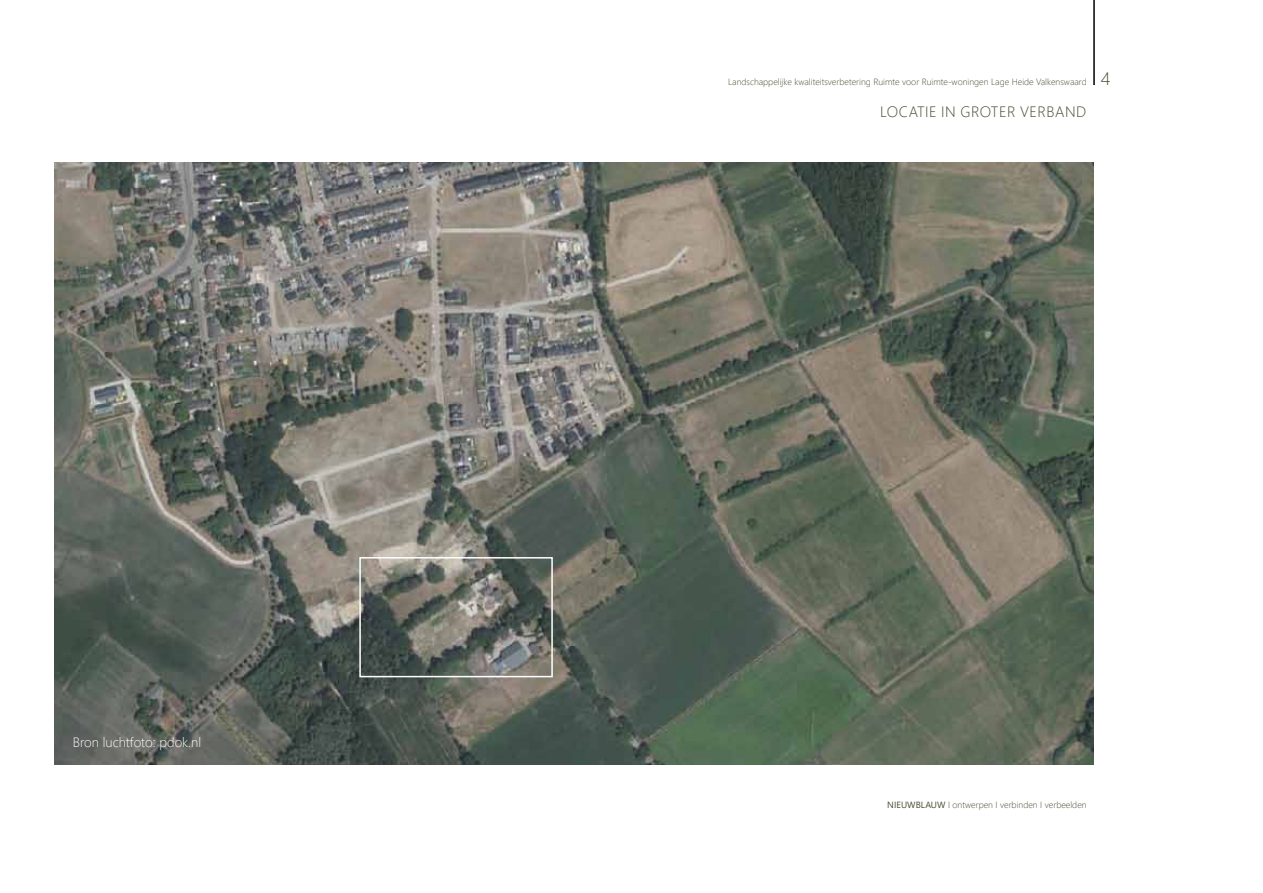
<style>
.page{position:relative;width:1263px;height:893px;background:#fff}
.page>*{position:absolute;margin:0;border:0;box-sizing:border-box;transform-origin:0 0}
.t1{font:300 15px "Segoe UI";color:#4b4b31}
.t2{font:300 13.5px "Segoe UI";color:#fff}
.t3{font:300 9px "Segoe UI";color:#4b4b31}
.s1{font-size:18px}
.s2{font-weight:400}
</style>
<div class="page">
<hr style="left:1093px;top:0;width:2px;height:85px;background:#000">
<img style="left:54px;top:162px;width:1039px;height:603px">
<div style="left:359px;top:557px;width:194px;height:120px;border:2px solid #fff"></div>
<h2 class="t2" style="left:73px;top:730px;width:130px">Bron luchtfoto: pdok.nl</h2>
<p class="t3" style="left:728px;top:73px;width:384px">Landschappelijke kwaliteitsverbetering Ruimte voor Ruimte-woningen Lage Heide Valkenswaard <span class="s1">4</span></p>
<h1 class="t1" style="left:880px;top:98px;width:27px">Locatie</h1>
<h1 class="t1" style="left:941px;top:98px;width:59px">in groter</h1>
<h1 class="t1" style="left:1020px;top:98px;width:11px">verband</h1>
<p class="t3" style="left:887px;top:796px;width:201px"><span class="s2">NIEUWBLAUW</span> I ontwerpen I verbinden I verbeelden</p>
</div>
